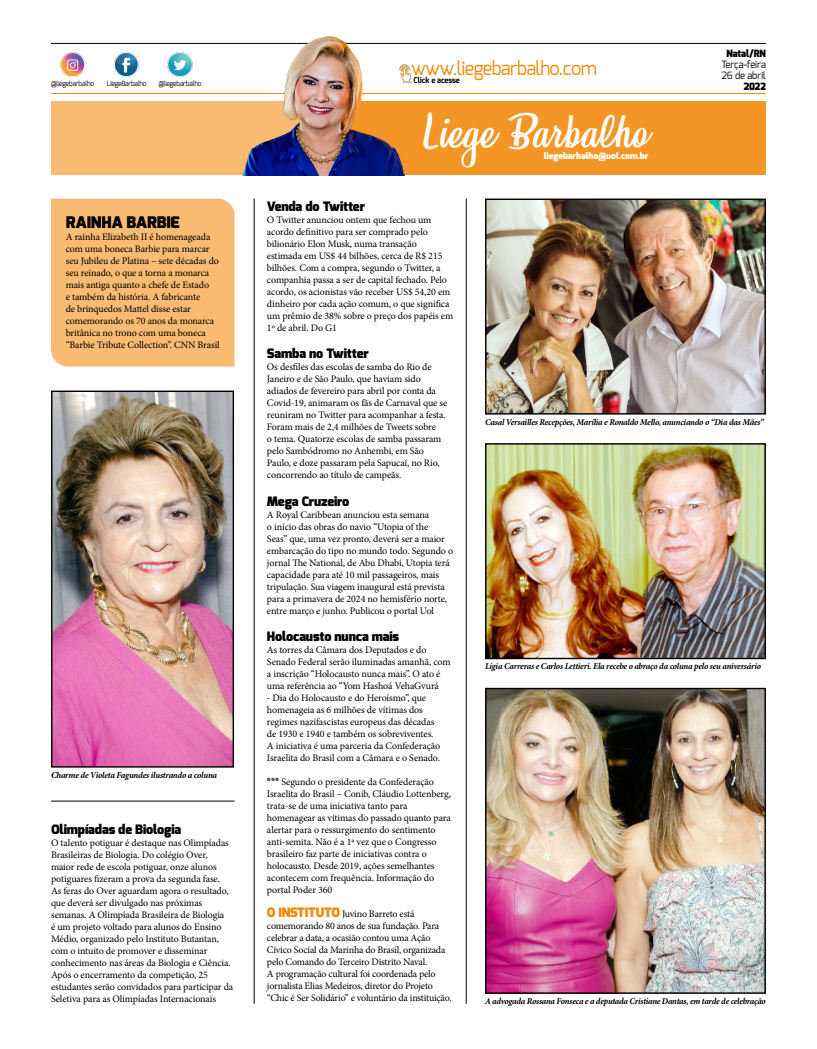
<style>
.page{position:relative;width:817px;height:1049px;background:#fff}
.page>*{position:absolute;margin:0;border:0;box-sizing:border-box;transform-origin:0 0}
.t1{font:41px "Honeymoon Personal Use";color:#fff}
.t2{font:19.1px "Exo";letter-spacing:-.03em;color:#f08a00;scale:.95 1}
.t3{font:900 16px "Exo";letter-spacing:-.01em;color:#000}
.t4{font:900 13px "Exo";letter-spacing:-.01em;color:#000}
.t5{font:10px/12px "Minion Pro";letter-spacing:-.01em;color:#000}
.t6{font:10px/11px "Exo";letter-spacing:-.01em;color:#000;scale:.95 1}
.t7{font:900 10px "Exo";letter-spacing:-.01em;color:#000;scale:.95 1}
.t8{font:italic 700 9px "Minion Pro";letter-spacing:-.025em;color:#000}
.t9{font:italic 700 9px "Minion Pro";letter-spacing:-.025em;color:#000;scale:.96 1}
.t10{font:900 9px "Exo";letter-spacing:-.01em;color:#fff}
.t11{font:700 8px "Exo";letter-spacing:-.01em;color:#000;scale:.95 1}
.t12{font:7px "Exo";letter-spacing:-.03em;color:#000;scale:.95 1}
.s1{font-family:"Exo";font-weight:900}
.s2{font-family:"Exo";font-weight:900;font-size:13px;color:#f08a00}
</style>
<div class="page">
<hr style="left:51px;top:43px;width:714px;height:1px;background:#000">
<hr style="left:51px;top:93px;width:714px;height:1px;background:#f08a00">
<img style="left:60px;top:52px;width:25px;height:24px">
<img style="left:114px;top:52px;width:25px;height:24px">
<img style="left:168px;top:52px;width:24px;height:24px">
<div style="left:51px;top:101px;width:595px;height:74px;background:#f9ba72"></div>
<div style="left:329px;top:101px;width:436px;height:74px;background:#f39626"></div>
<img style="left:217px;top:36px;width:209px;height:139px">
<img style="left:394px;top:63px;width:21px;height:21px">
<img style="left:53px;top:393px;width:179px;height:372px">
<div style="left:51px;top:391px;width:183px;height:376px;border:1px solid #000"></div>
<div style="left:51px;top:199px;width:183px;height:168px;background:#f9ba72"></div>
<img style="left:487px;top:201px;width:276px;height:212px">
<div style="left:485px;top:199px;width:280px;height:216px;border:1px solid #000"></div>
<img style="left:487px;top:445px;width:276px;height:212px">
<div style="left:485px;top:443px;width:280px;height:216px;border:1px solid #000"></div>
<hr style="left:254px;top:199px;width:1px;height:805px;background:#000">
<hr style="left:466px;top:199px;width:1px;height:805px;background:#000">
<hr style="left:51px;top:801px;width:183px;height:1px;background:#000">
<img style="left:487px;top:690px;width:276px;height:302px">
<div style="left:485px;top:688px;width:280px;height:306px;border:1px solid #000"></div>
<p class="t12" style="left:51px;top:79px;width:47px">@liegebarbalho</p>
<p class="t12" style="left:107px;top:79px;width:43px">LiegeBarbalho</p>
<p class="t12" style="left:158px;top:79px;width:47px">@liegebarbalho</p>
<h3 class="t3" style="left:66px;top:212px;width:115px">RAINHA BARBIE</h3>
<p class="t5" style="left:66px;top:231px;width:156px">A rainha Elizabeth II é homenageada com uma boneca Barbie para marcar seu Jubileu de Platina – sete décadas do seu reinado, o que a torna a monarca mais antiga quanto a chefe de Estado<br>e também da história. A fabricante<br>de brinquedos Mattel disse estar comemorando os 70 anos da monarca britânica no trono com uma boneca “Barbie Tribute Collection”. CNN Brasil</p>
<p class="t8" style="left:51px;top:768px;width:167px">Charme de Violeta Fagundes ilustrando a coluna</p>
<h3 class="t4" style="left:51px;top:820px;width:132px">Olimpíadas de Biologia</h3>
<p class="t5" style="left:51px;top:836px;width:184px">O talento potiguar é destaque nas Olimpíadas Brasileiras de Biologia. Do colégio Over, maior rede de escola potiguar, onze alunos potiguares fizeram a prova da segunda fase.<br>As feras do Over aguardam agora o resultado, que deverá ser divulgado nas próximas semanas. A Olimpíada Brasileira de Biologia<br>é um projeto voltado para alunos do Ensino Médio, organizado pelo Instituto Butantan, com o intuito de promover e disseminar conhecimento nas áreas da Biologia e Ciência.<br>Após o encerramento da competição, 25 estudantes serão convidados para participar da Seletiva para as Olimpíadas Internacionais</p>
<h2 class="t2" style="left:411px;top:56px;width:197px">www.liegebarbalho.com</h2>
<p class="t11" style="left:413px;top:75px;width:50px">Click e acesse</p>
<h1 class="t1" style="left:424px;top:108px;width:225px">Liege Barbalho</h1>
<p class="t10" style="left:543px;top:150px;width:106px">liegebarbalho@uol.com.br</p>
<p class="t7" style="left:726px;top:47px;width:43px">Natal/RN</p>
<p class="t6" style="left:721px;top:59px;width:48px">Terça-feira<br>26 de abril</p>
<p class="t7" style="left:743px;top:80px;width:25px">2022</p>
<h3 class="t4" style="left:267px;top:197px;width:99px">Venda do Twitter</h3>
<p class="t5" style="left:267px;top:213px;width:188px">O Twitter anunciou ontem que fechou um acordo definitivo para ser comprado pelo bilionário Elon Musk, numa transação estimada em US$ 44 bilhões, cerca de R$ 215 bilhões. Com a compra, segundo o Twitter, a companhia passa a ser de capital fechado. Pelo acordo, os acionistas vão receber US$ 54,20 em dinheiro por cada ação comum, o que significa um prêmio de 38% sobre o preço dos papéis em 1º de abril. Do G1</p>
<h3 class="t4" style="left:267px;top:345px;width:103px">Samba no Twitter</h3>
<p class="t5" style="left:267px;top:361px;width:182px">Os desfiles das escolas de samba do Rio de Janeiro e de São Paulo, que haviam sido adiados de fevereiro para abril por conta da Covid-19, animaram os fãs de Carnaval que se reuniram no Twitter para acompanhar a festa.<br>Foram mais de 2,4 milhões de Tweets sobre<br>o tema. Quatorze escolas de samba passaram pelo Sambódromo no Anhembi, em São Paulo, e doze passaram pela Sapucaí, no Rio, concorrendo ao título de campeãs.</p>
<h3 class="t4" style="left:267px;top:493px;width:84px">Mega Cruzeiro</h3>
<p class="t5" style="left:267px;top:509px;width:188px">A Royal Caribbean anunciou esta semana<br>o início das obras do navio “Utopia of the<br>Seas” que, uma vez pronto, deverá ser a maior embarcação do tipo no mundo todo. Segundo o jornal The National, de Abu Dhabi, Utopia terá capacidade para até 10 mil passageiros, mais tripulação. Sua viagem inaugural está prevista para a primavera de 2024 no hemisfério norte, entre março e junho. Publicou o portal Uol</p>
<h3 class="t4" style="left:267px;top:628px;width:134px">Holocausto nunca mais</h3>
<p class="t5" style="left:267px;top:644px;width:185px">As torres da Câmara dos Deputados e do Senado Federal serão iluminadas amanhã, com a inscrição “Holocausto nunca mais”. O ato é uma referência ao “Yom Hashoá VehaGvurá</p>
<p class="t5" style="left:267px;top:692px;width:175px">- Dia do Holocausto e do Heroísmo”, que homenageia as 6 milhões de vítimas dos regimes nazifascistas europeus das décadas de 1930 e 1940 e também os sobreviventes.<br>A iniciativa é uma parceria da Confederação Israelita do Brasil com a Câmara e o Senado.</p>
<p class="t5" style="left:267px;top:776px;width:185px"><span class="s1">***</span> Segundo o presidente da Confederação Israelita do Brasil – Conib, Cláudio Lottenberg, trata-se de uma iniciativa tanto para homenagear as vítimas do passado quanto para alertar para o ressurgimento do sentimento anti-semita. Não é a 1ª vez que o Congresso brasileiro faz parte de iniciativas contra o holocausto. Desde 2019, ações semelhantes acontecem com frequência. Informação do portal Poder 360</p>
<p class="t5" style="left:267px;top:908px;width:186px"><span class="s2">O INSTITUTO</span> Juvino Barreto está comemorando 80 anos de sua fundação. Para celebrar a data, a ocasião contou uma Ação Cívico Social da Marinha do Brasil, organizada pelo Comando do Terceiro Distrito Naval.<br>A programação cultural foi coordenada pelo jornalista Elias Medeiros, diretor do Projeto “Chic é Ser Solidário” e voluntário da instituição.</p>
<p class="t8" style="left:485px;top:415px;width:280px">Casal Versailles Recepções, Marília e Ronaldo Mello, anunciando o “Dia das Mães”</p>
<p class="t8" style="left:485px;top:660px;width:277px">Lígia Carreras e Carlos Lettieri. Ela recebe o abraço da coluna pelo seu aniversário</p>
<p class="t9" style="left:485px;top:994px;width:294px">A advogada Rossana Fonseca e a deputada Cristiane Dantas, em tarde de celebração</p>
</div>
